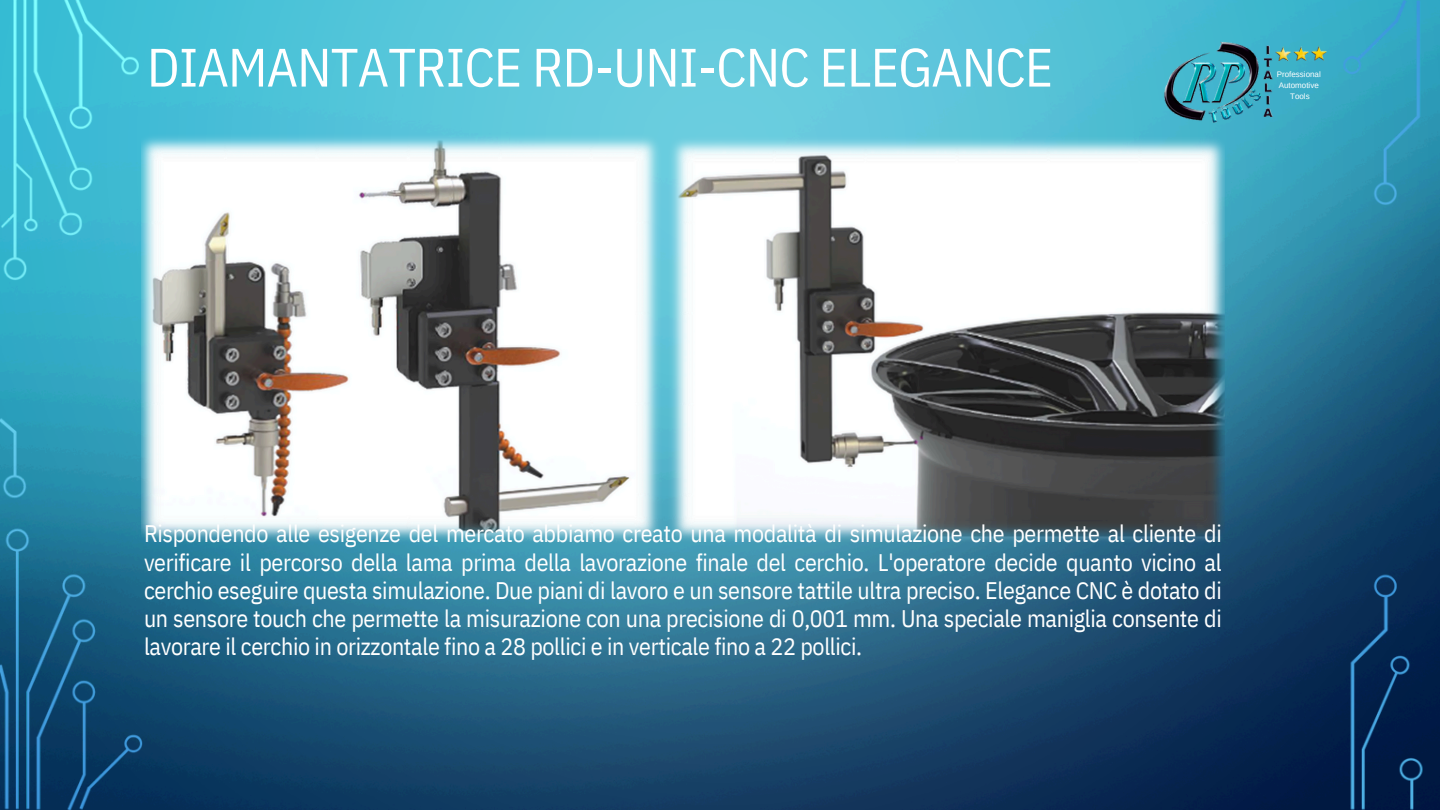
<style>
.page{position:relative;width:1440px;height:810px;background:#fff}
.page>*{position:absolute;margin:0;border:0;box-sizing:border-box;transform-origin:0 0}
.t1{font:54px "IBM Plex Sans Cond";letter-spacing:-.015em;color:#fff}
.t2{font:24px/28.2px "IBM Plex Sans Cond";letter-spacing:-.015em;color:#fff;text-align:justify}
.t3{font:7.95px "Arimo";color:#fff}
</style>
<div class="page">
<img style="left:0;top:0;width:1440px;height:810px">
<img style="left:0;top:411px;width:42px;height:94px">
<img style="left:0;top:0;width:153px;height:296px">
<img style="left:0;top:521px;width:157px;height:289px">
<img style="left:1335px;top:0;width:93px;height:220px">
<img style="left:1342px;top:567px;width:87px;height:243px">
<img style="left:141px;top:133px;width:1083px;height:412px">
<img style="left:1159px;top:29px;width:181px;height:104px">
<h1 class="t1" style="left:147px;top:31px;width:908px">DIAMANTATRICE RD-UNI-CNC ELEGANCE</h1>
<p class="t3" style="left:1277px;top:69px;width:45px">Professional</p>
<p class="t3" style="left:1279px;top:80px;width:41px">Automotive</p>
<h2 class="t3" style="left:1290px;top:91px;width:21px">Tools</h2>
<p class="t2" style="left:144px;top:519px;width:1079px">Rispondendo alle esigenze del mercato abbiamo creato una modalità di simulazione che permette al cliente di verificare il percorso della lama prima della lavorazione finale del cerchio. L'operatore decide quanto vicino al cerchio eseguire questa simulazione. Due piani di lavoro e un sensore tattile ultra preciso. Elegance CNC è dotato di un sensore touch che permette la misurazione con una precisione di 0,001 mm. Una speciale maniglia consente di lavorare il cerchio in orizzontale fino a 28 pollici e in verticale fino a 22 pollici.</p>
</div>
